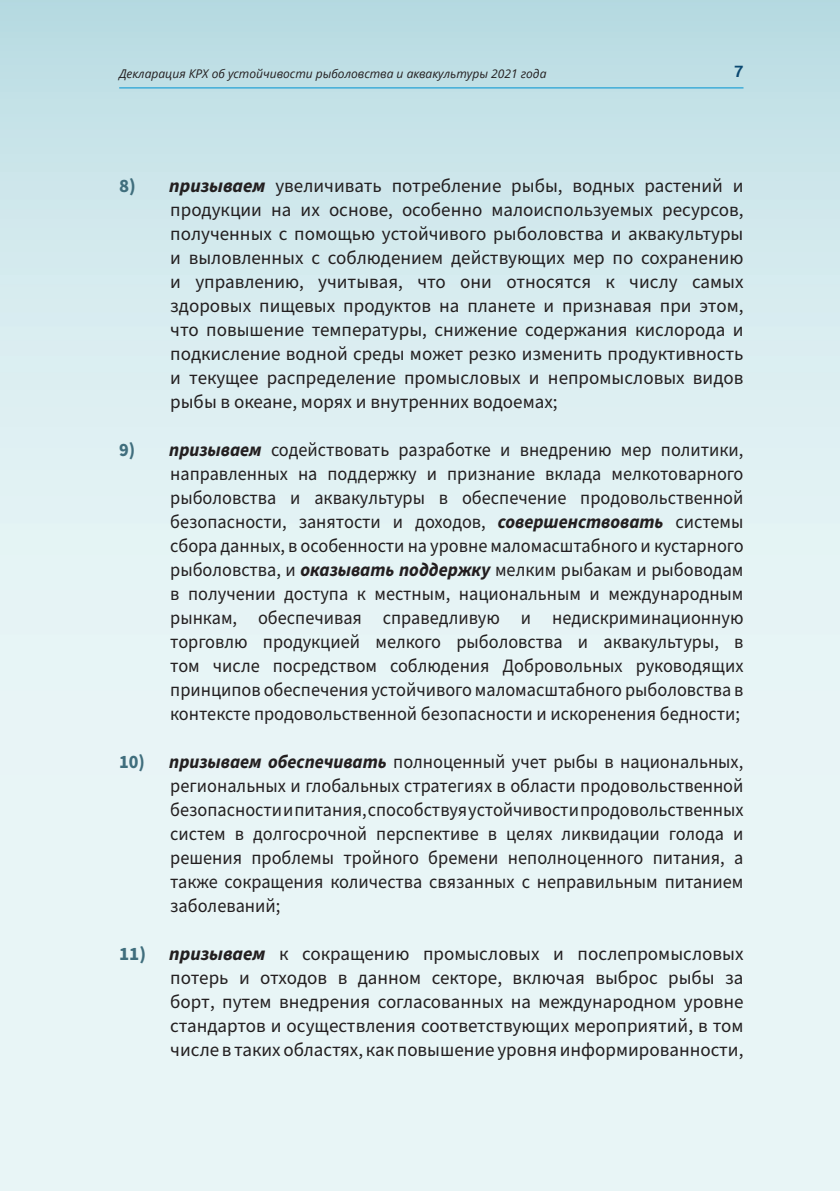
<style>
.page{position:relative;width:840px;height:1191px;background:#fff}
.page>*{position:absolute;margin:0;border:0;box-sizing:border-box;transform-origin:0 0}
.t1{font:19px/24px "Source Sans Pro";color:#231f20;text-align:justify;scale:.96 1}
.t2{font:19px/24px "Source Sans Pro";color:#231f20;text-align:justify}
.t3{font:700 16px "Helvetica";color:#0a4871}
.t4{font:italic 12px "Open Sans";color:#231f20}
.s1{font-weight:700;color:#406e7d}
.s2{font-weight:700;font-style:italic}
</style>
<div class="page">
<hr style="left:119px;top:87px;width:624px;height:1px;background:#0093d1">
<p class="t4" style="left:119px;top:66px;width:428px">Декларация КРХ об устойчивости рыболовства и аквакультуры 2021 года</p>
<p class="t3" style="left:734px;top:58px;width:10px">7</p>
<p class="t2" style="left:170px;top:174px;width:574px;text-indent:-51px"><span class="s1">8)</span> <span class="s2">призываем</span> увеличивать потребление рыбы, водных растений и продукции на их основе, особенно малоиспользуемых ресурсов, полученных с помощью устойчивого рыболовства и аквакультуры и выловленных с соблюдением действующих мер по сохранению и управлению, учитывая, что они относятся к числу самых здоровых пищевых продуктов на планете и признавая при этом, что повышение температуры, снижение содержания кислорода и подкисление водной среды может резко изменить продуктивность и текущее распределение промысловых и непромысловых видов рыбы в океане, морях и внутренних водоемах;</p>
<p class="t1" style="left:170px;top:438px;width:598px;text-indent:-51px"><span class="s1">9)</span> <span class="s2">призываем</span> содействовать разработке и внедрению мер политики, направленных на поддержку и признание вклада мелкотоварного рыболовства и аквакультуры в обеспечение продовольственной безопасности, занятости и доходов, <span class="s2">совершенствовать</span> системы сбора данных, в особенности на уровне маломасштабного и кустарного рыболовства, и <span class="s2">оказывать поддержку</span> мелким рыбакам и рыбоводам в получении доступа к местным, национальным и международным рынкам, обеспечивая справедливую и недискриминационную торговлю продукцией мелкого рыболовства и аквакультуры, в том числе посредством соблюдения Добровольных руководящих принципов обеспечения устойчивого маломасштабного рыболовства в контексте продовольственной безопасности и искоренения бедности;</p>
<p class="t1" style="left:170px;top:750px;width:598px;text-indent:-51px"><span class="s1">10)</span> <span class="s2">призываем обеспечивать</span> полноценный учет рыбы в национальных, региональных и глобальных стратегиях в области продовольственной безопасности и питания, способствуя устойчивости продовольственных систем в долгосрочной перспективе в целях ликвидации голода и решения проблемы тройного бремени неполноценного питания, а также сокращения количества связанных с неправильным питанием заболеваний;</p>
<p class="t2" style="left:170px;top:942px;width:574px;text-indent:-51px"><span class="s1">11)</span> <span class="s2">призываем</span> к сокращению промысловых и послепромысловых потерь и отходов в данном секторе, включая выброс рыбы за борт, путем внедрения согласованных на международном уровне стандартов и осуществления соответствующих мероприятий, в том числе в таких областях, как повышение уровня информированности,</p>
</div>
